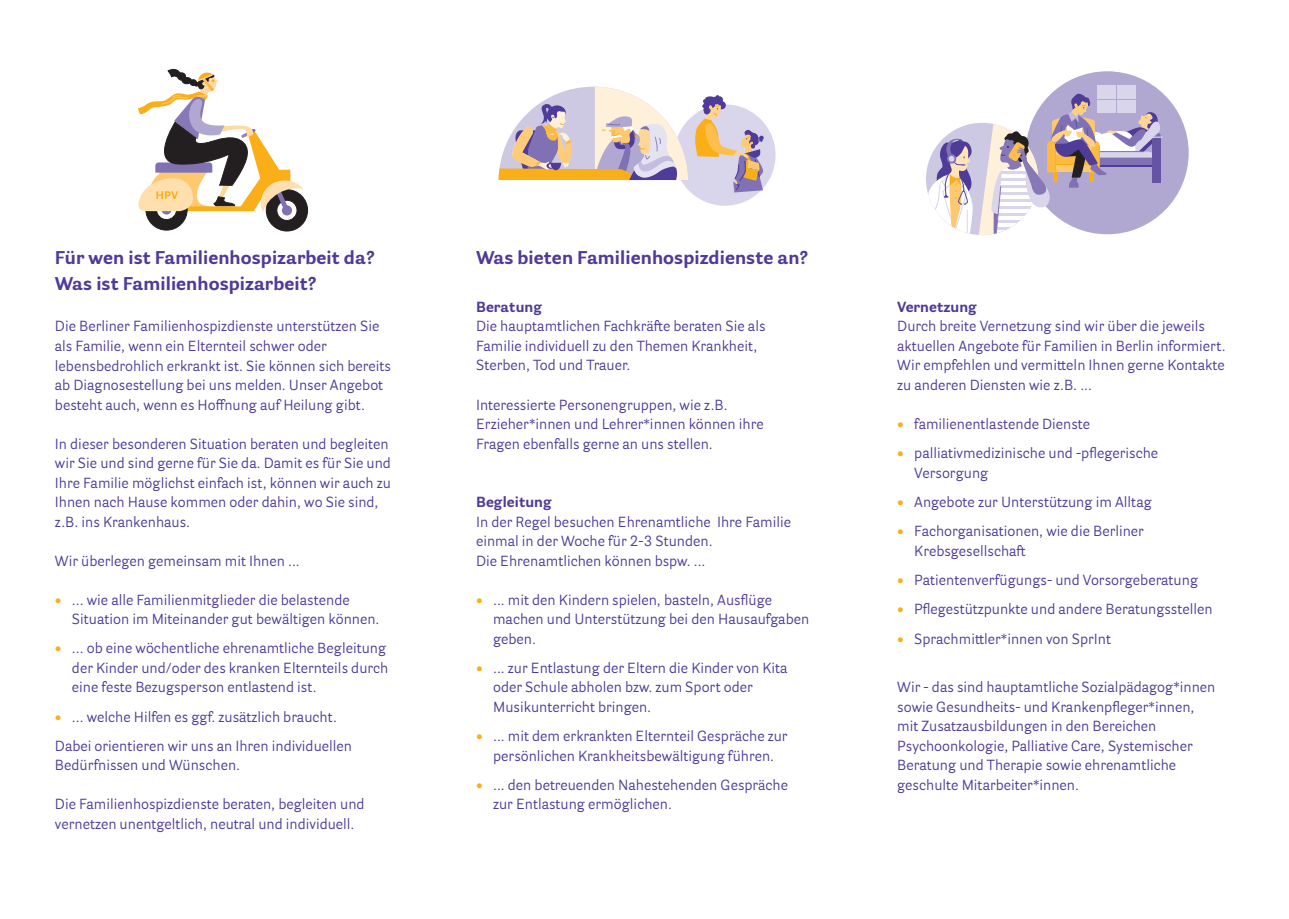
<style>
.page{position:relative;width:1289px;height:919px;background:#fff}
.page>*{position:absolute;margin:0;border:0;box-sizing:border-box;transform-origin:0 0}
.t1{font:700 18px/25.7px "Parry Grotesque";letter-spacing:.005em;color:#4f3b98}
.t2{font:14.25px/19.5px "Parry Grotesque";color:#4f3b98}
.t3{font:700 14.25px "Parry Grotesque";letter-spacing:.005em;color:#4f3b98}
.s1{font-weight:700;color:#faaf18}
</style>
<div class="page">
<div style="left:146px;top:189px;width:41px;height:41px;background:#231f20;border-radius:50%"></div>
<div style="left:145px;top:188px;width:43px;height:42px;border:1px solid #231f20;border-radius:50%"></div>
<svg style="left:156px;top:199px;width:21px;height:20px"></svg>
<div style="left:156px;top:199px;width:21px;height:21px;border:1px solid #231f20;border-radius:50%"></div>
<div style="left:161px;top:204px;width:11px;height:10px;background:#8071b4;border-radius:50%"></div>
<div style="left:266px;top:190px;width:41px;height:41px;background:#231f20;border-radius:50%"></div>
<div style="left:266px;top:189px;width:42px;height:42px;border:1px solid #231f20;border-radius:50%"></div>
<svg style="left:277px;top:200px;width:20px;height:20px"></svg>
<div style="left:276px;top:200px;width:21px;height:21px;border:1px solid #231f20;border-radius:50%"></div>
<div style="left:282px;top:205px;width:10px;height:10px;background:#8071b4;border-radius:50%"></div>
<svg style="left:138px;top:68px;width:165px;height:144px"></svg>
<div style="left:1025px;top:71px;width:163px;height:163px;background:#b1a8d1;border-radius:50%"></div>
<div style="left:1097px;top:86px;width:18px;height:13px;background:#d9d5ea"></div>
<div style="left:1117px;top:86px;width:18px;height:13px;background:#d9d5ea"></div>
<div style="left:674px;top:104px;width:101px;height:102px;background:#d9d5ea;border-radius:50%"></div>
<svg style="left:926px;top:93px;width:236px;height:142px"></svg>
<svg style="left:498px;top:87px;width:266px;height:110px"></svg>
<p class="t1" style="left:55px;top:245px;width:321px">Für wen ist Familienhospizarbeit da?<br>Was ist Familienhospizarbeit?</p>
<p class="t2" style="left:55px;top:316px;width:337px">Die Berliner Familienhospizdienste unterstützen Sie als Familie, wenn ein Elternteil schwer oder lebensbedrohlich erkrankt ist. Sie können sich bereits ab Diagnosestellung bei uns melden. Unser Angebot besteht auch, wenn es Hoffnung auf Heilung gibt.</p>
<p class="t2" style="left:55px;top:433px;width:337px">In dieser besonderen Situation beraten und begleiten wir Sie und sind gerne für Sie da. Damit es für Sie und Ihre Familie möglichst einfach ist, können wir auch zu Ihnen nach Hause kommen oder dahin, wo Sie sind, z.B. ins Krankenhaus.</p>
<p class="t2" style="left:55px;top:550px;width:246px">Wir überlegen gemeinsam mit Ihnen ...</p>
<p class="t2" style="left:72px;top:589px;width:309px;text-indent:-17px"><span class="s1">•</span> ... wie alle Familienmitglieder die belastende<br>Situation im Miteinander gut bewältigen können.</p>
<p class="t2" style="left:72px;top:638px;width:318px;text-indent:-17px"><span class="s1">•</span> ... ob eine wöchentliche ehrenamtliche Begleitung der Kinder und/oder des kranken Elternteils durch eine feste Bezugsperson entlastend ist.</p>
<p class="t2" style="left:55px;top:701px;width:298px;line-height:29.2px"><span class="s1">•</span> ... welche Hilfen es ggf. zusätzlich braucht.<br>Dabei orientieren wir uns an Ihren individuellen</p>
<p class="t2" style="left:55px;top:755px;width:187px">Bedürfnissen und Wünschen.</p>
<p class="t2" style="left:55px;top:794px;width:311px">Die Familienhospizdienste beraten, begleiten und vernetzen unentgeltlich, neutral und individuell.</p>
<p class="t1" style="left:476px;top:245px;width:334px">Was bieten Familienhospizdienste an?</p>
<p class="t3" style="left:476px;top:297px;width:67px">Beratung</p>
<p class="t2" style="left:476px;top:316px;width:291px">Die hauptamtlichen Fachkräfte beraten Sie als<br>Familie individuell zu den Themen Krankheit,<br>Sterben, Tod und Trauer.</p>
<p class="t2" style="left:476px;top:394px;width:289px">Interessierte Personengruppen, wie z.B.<br>Erzieher*innen und Lehrer*innen können ihre<br>Fragen ebenfalls gerne an uns stellen.</p>
<p class="t3" style="left:476px;top:492px;width:77px">Begleitung</p>
<p class="t2" style="left:476px;top:511px;width:316px">In der Regel besuchen Ehrenamtliche Ihre Familie einmal in der Woche für 2-3 Stunden.<br>Die Ehrenamtlichen können bspw. ...</p>
<p class="t2" style="left:493px;top:589px;width:317px;text-indent:-17px"><span class="s1">•</span> ... mit den Kindern spielen, basteln, Ausflüge machen und Unterstützung bei den Hausaufgaben geben.</p>
<p class="t2" style="left:493px;top:658px;width:296px;text-indent:-17px"><span class="s1">•</span> ... zur Entlastung der Eltern die Kinder von Kita oder Schule abholen bzw. zum Sport oder<br>Musikunterricht bringen.</p>
<p class="t2" style="left:476px;top:726px;width:313px;text-align:center"><span class="s1">•</span> ... mit dem erkrankten Elternteil Gespräche zur persönlichen Krankheitsbewältigung führen.</p>
<p class="t2" style="left:493px;top:775px;width:296px;text-indent:-17px"><span class="s1">•</span> ... den betreuenden Nahestehenden Gespräche zur Entlastung ermöglichen.</p>
<p class="t3" style="left:897px;top:297px;width:81px">Vernetzung</p>
<p class="t2" style="left:897px;top:316px;width:330px">Durch breite Vernetzung sind wir über die jeweils aktuellen Angebote für Familien in Berlin informiert.<br>Wir empfehlen und vermitteln Ihnen gerne Kontakte zu anderen Diensten wie z.B. ...</p>
<p class="t2" style="left:897px;top:414px;width:194px"><span class="s1">•</span> familienentlastende Dienste</p>
<p class="t2" style="left:914px;top:443px;width:245px;text-indent:-17px"><span class="s1">•</span> palliativmedizinische und -pflegerische<br>Versorgung</p>
<p class="t2" style="left:897px;top:492px;width:256px"><span class="s1">•</span> Angebote zur Unterstützung im Alltag</p>
<p class="t2" style="left:914px;top:521px;width:231px;text-indent:-17px"><span class="s1">•</span> Fachorganisationen, wie die Berliner<br>Krebsgesellschaft</p>
<p class="t2" style="left:897px;top:570px;width:302px"><span class="s1">•</span> Patientenverfügungs- und Vorsorgeberatung</p>
<p class="t2" style="left:897px;top:599px;width:317px"><span class="s1">•</span> Pflegestützpunkte und andere Beratungsstellen</p>
<p class="t2" style="left:897px;top:628px;width:215px"><span class="s1">•</span> Sprachmittler*innen von SprInt</p>
<p class="t2" style="left:897px;top:677px;width:319px">Wir - das sind hauptamtliche Sozialpädagog*innen sowie Gesundheits- und Krankenpfleger*innen, mit Zusatzausbildungen in den Bereichen Psychoonkologie, Palliative Care, Systemischer Beratung und Therapie sowie ehrenamtliche geschulte Mitarbeiter*innen.</p>
</div>
